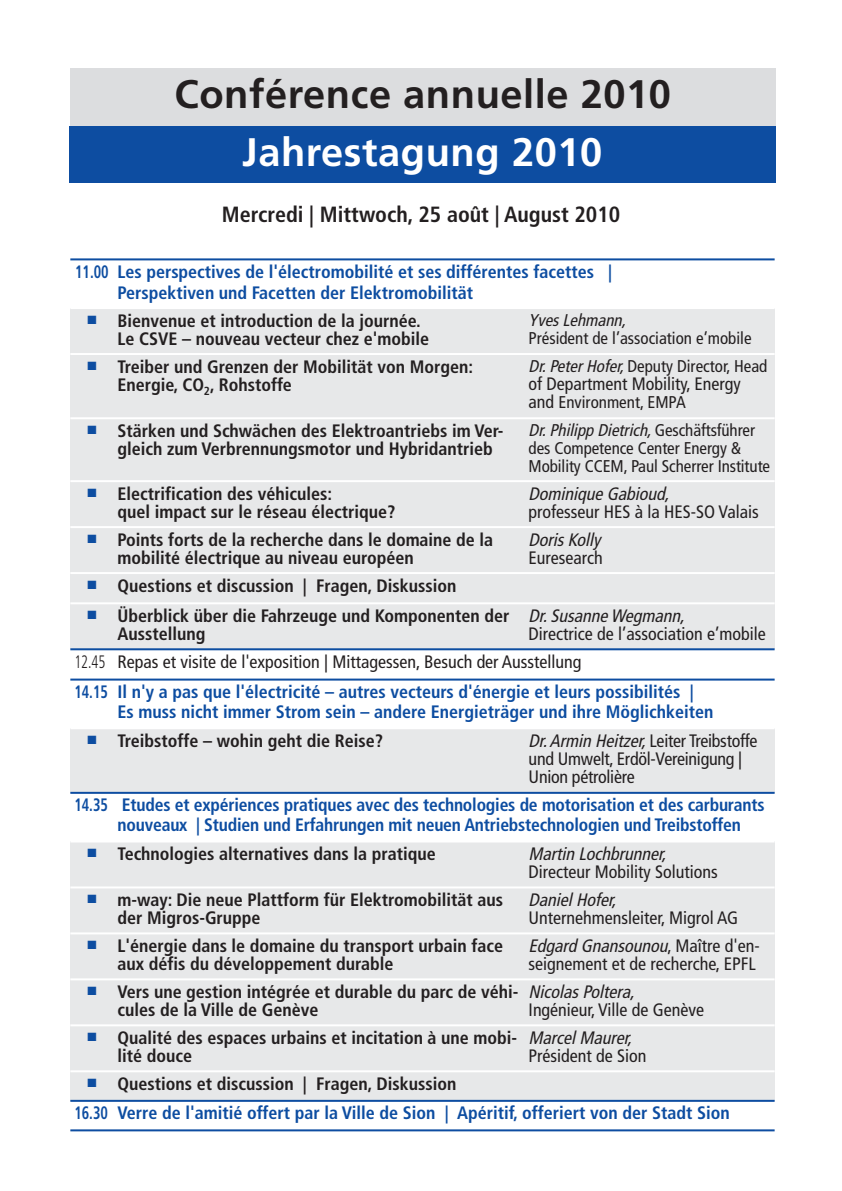
<style>
.page{position:relative;width:842px;height:1191px;background:#fff}
.page>*{position:absolute;margin:0;border:0;box-sizing:border-box;transform-origin:0 0}
.t1{font:700 39.8px "Frutiger";letter-spacing:.015em;color:#231f20}
.t2{font:700 39.8px "Frutiger";letter-spacing:.015em;color:#fff}
.t3{font:700 condensed 22px "Frutiger";color:#231f20}
.t4{font:700 condensed 18px/18px "Frutiger";color:#231f20}
.t5{font:700 condensed 18px/20px "Frutiger";color:#0d4da1;scale:.8 1}
.t6{font:condensed 18px/18px "Frutiger";color:#231f20}
.t7{font:italic condensed 18px "Frutiger";color:#231f20}
.t8{font:condensed 17px/18px "Frutiger";color:#231f20}
.t9{font:italic condensed 17px "Frutiger";color:#231f20}
.s1{color:#0d4da1}
.s2{font-style:italic}
.s3{font-size:18px}
.s4{font-weight:300}
.s5{color:#231f20}
</style>
<div class="page">
<div style="left:70px;top:69px;width:705px;height:57px;background:#dcdddf"></div>
<div style="left:69px;top:126px;width:706px;height:57px;background:#0d4da1"></div>
<div style="left:70px;top:308px;width:44px;height:46px;background:#e7e8e9"></div>
<div style="left:114px;top:308px;width:411px;height:46px;background:#e7e8e9"></div>
<div style="left:525px;top:308px;width:250px;height:46px;background:#e7e8e9"></div>
<div style="left:70px;top:354px;width:44px;height:64px;background:#e7e8e9"></div>
<div style="left:114px;top:354px;width:411px;height:64px;background:#e7e8e9"></div>
<div style="left:525px;top:354px;width:250px;height:64px;background:#e7e8e9"></div>
<div style="left:70px;top:418px;width:44px;height:63px;background:#e7e8e9"></div>
<div style="left:114px;top:418px;width:411px;height:63px;background:#e7e8e9"></div>
<div style="left:525px;top:418px;width:250px;height:63px;background:#e7e8e9"></div>
<div style="left:70px;top:481px;width:44px;height:46px;background:#e7e8e9"></div>
<div style="left:114px;top:481px;width:411px;height:46px;background:#e7e8e9"></div>
<div style="left:525px;top:481px;width:250px;height:46px;background:#e7e8e9"></div>
<div style="left:70px;top:527px;width:44px;height:46px;background:#e7e8e9"></div>
<div style="left:114px;top:527px;width:411px;height:46px;background:#e7e8e9"></div>
<div style="left:525px;top:527px;width:250px;height:46px;background:#e7e8e9"></div>
<div style="left:70px;top:573px;width:44px;height:30px;background:#e7e8e9"></div>
<div style="left:114px;top:573px;width:411px;height:30px;background:#e7e8e9"></div>
<div style="left:525px;top:573px;width:250px;height:30px;background:#e7e8e9"></div>
<div style="left:70px;top:603px;width:44px;height:46px;background:#e7e8e9"></div>
<div style="left:114px;top:603px;width:411px;height:46px;background:#e7e8e9"></div>
<div style="left:525px;top:603px;width:250px;height:46px;background:#e7e8e9"></div>
<div style="left:70px;top:728px;width:44px;height:65px;background:#e7e8e9"></div>
<div style="left:114px;top:728px;width:411px;height:65px;background:#e7e8e9"></div>
<div style="left:525px;top:728px;width:250px;height:65px;background:#e7e8e9"></div>
<div style="left:70px;top:841px;width:44px;height:46px;background:#e7e8e9"></div>
<div style="left:114px;top:841px;width:411px;height:46px;background:#e7e8e9"></div>
<div style="left:525px;top:841px;width:250px;height:46px;background:#e7e8e9"></div>
<div style="left:70px;top:887px;width:44px;height:46px;background:#e7e8e9"></div>
<div style="left:114px;top:887px;width:411px;height:46px;background:#e7e8e9"></div>
<div style="left:525px;top:887px;width:250px;height:46px;background:#e7e8e9"></div>
<div style="left:70px;top:933px;width:44px;height:46px;background:#e7e8e9"></div>
<div style="left:114px;top:933px;width:411px;height:46px;background:#e7e8e9"></div>
<div style="left:525px;top:933px;width:250px;height:46px;background:#e7e8e9"></div>
<div style="left:70px;top:979px;width:44px;height:46px;background:#e7e8e9"></div>
<div style="left:114px;top:979px;width:411px;height:46px;background:#e7e8e9"></div>
<div style="left:525px;top:979px;width:250px;height:46px;background:#e7e8e9"></div>
<div style="left:70px;top:1025px;width:44px;height:46px;background:#e7e8e9"></div>
<div style="left:114px;top:1025px;width:411px;height:46px;background:#e7e8e9"></div>
<div style="left:525px;top:1025px;width:250px;height:46px;background:#e7e8e9"></div>
<div style="left:70px;top:1071px;width:44px;height:29px;background:#e7e8e9"></div>
<div style="left:114px;top:1071px;width:411px;height:29px;background:#e7e8e9"></div>
<div style="left:525px;top:1071px;width:250px;height:29px;background:#e7e8e9"></div>
<hr style="left:70px;top:258px;width:705px;height:2px;background:#0d4da1">
<hr style="left:70px;top:307px;width:705px;height:2px;background:#fff">
<hr style="left:70px;top:353px;width:705px;height:2px;background:#fff">
<hr style="left:70px;top:417px;width:705px;height:2px;background:#fff">
<hr style="left:70px;top:480px;width:705px;height:2px;background:#fff">
<hr style="left:70px;top:526px;width:705px;height:2px;background:#fff">
<hr style="left:70px;top:572px;width:705px;height:2px;background:#fff">
<hr style="left:70px;top:602px;width:705px;height:2px;background:#fff">
<hr style="left:70px;top:648px;width:705px;height:2px;background:#0d4da1">
<hr style="left:70px;top:678px;width:705px;height:2px;background:#0d4da1">
<hr style="left:70px;top:727px;width:705px;height:2px;background:#fff">
<hr style="left:70px;top:792px;width:705px;height:2px;background:#0d4da1">
<hr style="left:70px;top:840px;width:705px;height:2px;background:#fff">
<hr style="left:70px;top:886px;width:705px;height:2px;background:#fff">
<hr style="left:70px;top:932px;width:705px;height:2px;background:#fff">
<hr style="left:70px;top:978px;width:705px;height:2px;background:#fff">
<hr style="left:70px;top:1024px;width:705px;height:2px;background:#fff">
<hr style="left:70px;top:1070px;width:705px;height:2px;background:#fff">
<hr style="left:70px;top:1099px;width:705px;height:2px;background:#0d4da1">
<hr style="left:70px;top:1129px;width:705px;height:2px;background:#0d4da1">
<h1 class="t1" style="left:174px;top:78px;width:498px">Conférence annuelle 2010</h1>
<h1 class="t2" style="left:242px;top:136px;width:361px">Jahrestagung 2010</h1>
<p class="t3" style="left:222px;top:205px;width:400px">Mercredi | Mittwoch, 25 août | August 2010</p>
<p class="t5" style="left:118px;top:263px;width:620px;line-height:20.8px;text-indent:-42px">11.00 Les perspectives de l'électromobilité et ses différentes facettes |<br>Perspektiven und Facetten der Elektromobilität</p>
<p class="t4" style="left:118px;top:313px;width:313px;text-indent:-30px"><span class="s1">■</span> Bienvenue et introduction de la journée.<br>Le CSVE – nouveau vecteur chez e'mobile</p>
<p class="t9" style="left:529px;top:313px;width:102px">Yves Lehmann,</p>
<p class="t8" style="left:529px;top:330px;width:224px">Président de l’association e’mobile</p>
<p class="t4" style="left:118px;top:359px;width:357px;text-indent:-30px"><span class="s1">■</span> Treiber und Grenzen der Mobilität von Morgen:<br>Energie, CO<sub>2</sub>, Rohstoffe</p>
<p class="t8" style="left:529px;top:358px;width:240px"><span class="s2">Dr.PeterHofer,</span>Deputy Director, Head</p>
<p class="t6" style="left:529px;top:376px;width:214px">of Department Mobility, Energy</p>
<p class="t8" style="left:529px;top:394px;width:159px"><span class="s3">and</span> Environment, EMPA</p>
<p class="t4" style="left:118px;top:423px;width:387px;text-indent:-30px"><span class="s1">■</span> Stärken und Schwächen des Elektroantriebs im Ver&shy;gleich zum Verbrennungsmotor und Hybridantrieb</p>
<p class="t8" style="left:529px;top:422px;width:243px"><span class="s2">Dr.PhilippDietrich,</span>Geschäftsführer des Competence Center Energy &amp;<br>Mobility CCEM, Paul Scherrer Institute</p>
<p class="t4" style="left:118px;top:486px;width:279px;text-indent:-30px"><span class="s1">■</span> Electrification des véhicules:<br>quel impact sur le réseau électrique?</p>
<p class="t7" style="left:529px;top:486px;width:146px">Dominique Gabioud,</p>
<p class="t6" style="left:529px;top:504px;width:232px">professeur HES à la HES-SO Valais</p>
<p class="t4" style="left:118px;top:532px;width:377px;text-indent:-30px"><span class="s1">■</span> Points forts de la recherche dans le domaine de la mobilité électrique au niveau européen</p>
<p class="t7" style="left:529px;top:532px;width:73px">Doris Kolly</p>
<p class="t6" style="left:529px;top:550px;width:76px">Euresearch</p>
<p class="t4" style="left:87px;top:578px;width:370px"><span class="s1">■</span> Questions et discussion | Fragen, Diskussion</p>
<p class="t4" style="left:118px;top:608px;width:393px;text-indent:-30px"><span class="s1">■</span> Überblick über die Fahrzeuge und Komponenten der<br>Ausstellung</p>
<p class="t7" style="left:529px;top:608px;width:161px">Dr. Susanne Wegmann,</p>
<p class="t6" style="left:74px;top:621px;width:693px;line-height:28px;text-indent:454px">Directrice de l’association e’mobile<br><span class="s4">12.45</span> Repas et visite de l'exposition | Mittagessen, Besuch der Ausstellung</p>
<p class="t5" style="left:118px;top:683px;width:746px;text-indent:-43px">14.15 Il n'y a pas que l'électricité – autres vecteurs d'énergie et leurs possibilités |<br>Es muss nicht immer Strom sein – andere Energieträger und ihre Möglichkeiten</p>
<p class="t4" style="left:87px;top:733px;width:297px"><span class="s1">■</span> Treibstoffe – wohin geht die Reise?</p>
<p class="t6" style="left:529px;top:733px;width:230px"><span class="s2">Dr.ArminHeitzer,</span>Leiter Treibstoffe und Umwelt, Erdöl-Vereinigung |<br>Union pétrolière</p>
<p class="t5" style="left:118px;top:796px;width:810px;text-indent:-43px">14.35 Etudes et expériences pratiques avec des technologies de motorisation et des carburants nouveaux | Studien und Erfahrungen mit neuen Antriebstechnologien und Treibstoffen</p>
<p class="t4" style="left:87px;top:846px;width:350px"><span class="s1">■</span> Technologies alternatives dans la pratique</p>
<p class="t7" style="left:529px;top:846px;width:143px">Martin Lochbrunner,</p>
<p class="t6" style="left:529px;top:864px;width:191px">Directeur Mobility Solutions</p>
<p class="t4" style="left:118px;top:892px;width:387px;text-indent:-30px"><span class="s1">■</span> m-way: Die neue Plattform für Elektromobilität aus der Migros-Gruppe</p>
<p class="t7" style="left:529px;top:892px;width:93px">Daniel Hofer,</p>
<p class="t6" style="left:529px;top:910px;width:211px">Unternehmensleiter, Migrol AG</p>
<p class="t4" style="left:118px;top:938px;width:387px;text-indent:-30px"><span class="s1">■</span> L'énergie dans le domaine du transport urbain face aux défis du développement durable</p>
<p class="t6" style="left:529px;top:938px;width:233px"><span class="s2">Edgard Gnansounou</span>, M aît r e d ' e n - seignement et de recherche, EPFL</p>
<p class="t4" style="left:118px;top:984px;width:402px;text-indent:-30px"><span class="s1">■</span> Vers une gestion intégrée et durable du parc de véhi&shy;cules de la Ville de Genève</p>
<p class="t7" style="left:529px;top:984px;width:111px">Nicolas Poltera,</p>
<p class="t6" style="left:529px;top:1002px;width:177px">Ingénieur, Ville de Genève</p>
<p class="t4" style="left:118px;top:1030px;width:401px;text-indent:-30px"><span class="s1">■</span> Qualité des espaces urbains et incitation à une mobi&shy;lité douce</p>
<p class="t7" style="left:529px;top:1030px;width:108px">Marcel Maurer,</p>
<p class="t6" style="left:529px;top:1048px;width:119px">Président de Sion</p>
<p class="t5" style="left:74px;top:1070px;width:821px;line-height:29.6px;text-indent:13px">■ <span class="s5">Questions et discussion | Fragen, Diskussion<br></span>16.30 Verre de l'amitié offert par la Ville de Sion | Apéritif, offeriert von der Stadt Sion</p>
</div>
